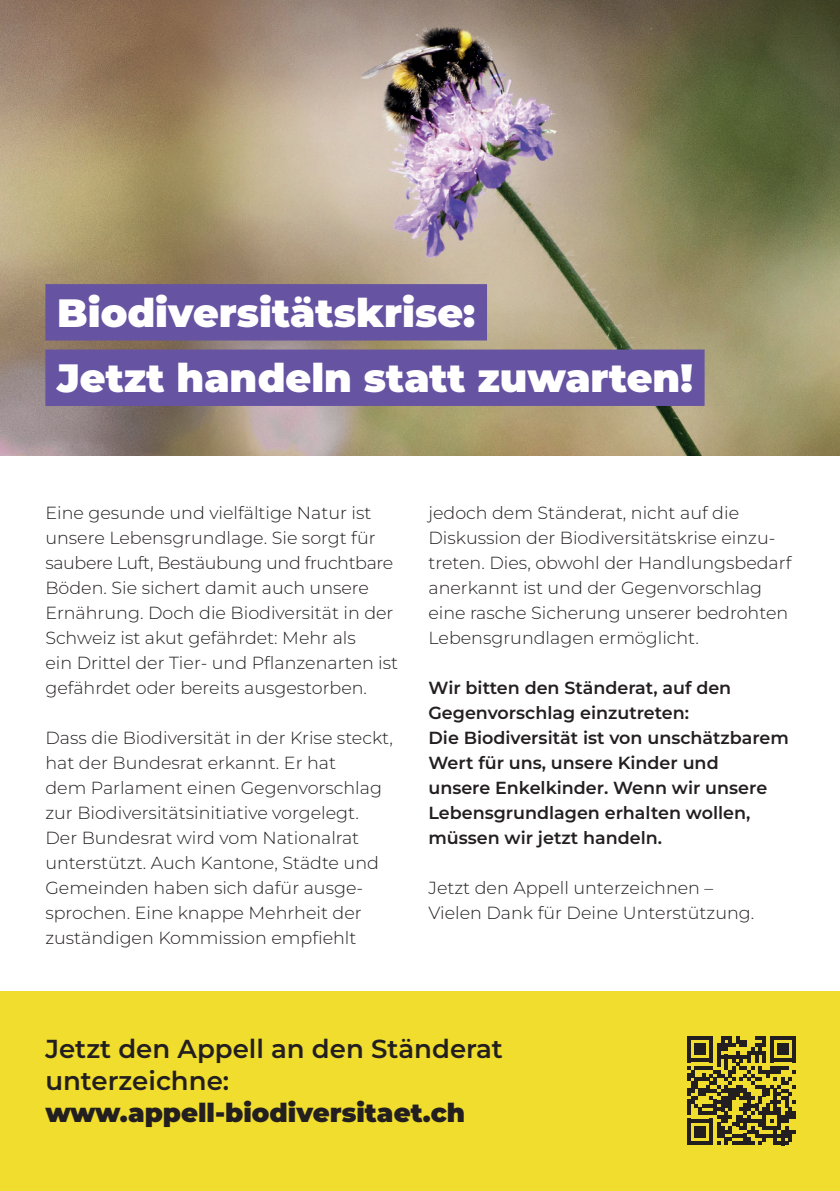
<style>
.page{position:relative;width:840px;height:1191px;background:#fff}
.page>*{position:absolute;margin:0;border:0;box-sizing:border-box;transform-origin:0 0}
.t1{font:900 39.4px/65.4px "Montserrat";color:#fff}
.t2{font:100 26px/32px "Montserrat";color:#231f20}
.t3{font:900 26px "Montserrat";color:#231f20}
.t4{font:300 17.6px/25px "Montserrat";color:#231f20}
.t5{font:100 17.6px/25px "Montserrat";color:#231f20}
</style>
<div class="page">
<img style="left:0;top:0;width:839px;height:456px">
<div style="left:45px;top:284px;width:442px;height:56px;background:#6653a2"></div>
<div style="left:45px;top:349px;width:659px;height:57px;background:#6653a2"></div>
<div style="left:0;top:991px;width:839px;height:200px;background:#f0dd2d"></div>
<svg style="left:687px;top:1036px;width:108px;height:109px"></svg>
<h1 class="t1" style="left:57px;top:279px;width:636px">Biodiversitätskrise:<br>Jetzt handeln statt zuwarten!</h1>
<p class="t4" style="left:45px;top:500px;width:354px">Eine gesunde und vielfältige Natur ist unsere Lebensgrundlage. Sie sorgt für saubere Luft, Bestäubung und fruchtbare Böden. Sie sichert damit auch unsere Ernährung. Doch die Biodiversität in der Schweiz ist akut gefährdet: Mehr als<br>ein Drittel der Tier- und Pflanzenarten ist gefährdet oder bereits ausgestorben.</p>
<p class="t4" style="left:45px;top:725px;width:349px">Dass die Biodiversität in der Krise steckt, hat der Bundesrat erkannt. Er hat<br>dem Parlament einen Gegenvorschlag zur Biodiversitätsinitiative vorgelegt.<br>Der Bundesrat wird vom Nationalrat unterstützt. Auch Kantone, Städte und Gemeinden haben sich dafür ausge&shy;sprochen. Eine knappe Mehrheit der zuständigen Kommission empfiehlt</p>
<p class="t4" style="left:428px;top:500px;width:364px">jedoch dem Ständerat, nicht auf die Diskussion der Biodiversitätskrise einzu&shy;treten. Dies, obwohl der Handlungsbedarf anerkannt ist und der Gegenvorschlag eine rasche Sicherung unserer bedrohten Lebensgrundlagen ermöglicht.</p>
<p class="t5" style="left:428px;top:675px;width:362px">Wir bitten den Ständerat, auf den Gegenvorschlag einzutreten:<br>Die Biodiversität ist von unschätzbarem Wert für uns, unsere Kinder und<br>unsere Enkelkinder. Wenn wir unsere Lebensgrundlagen erhalten wollen, müssen wir jetzt handeln.</p>
<p class="t4" style="left:428px;top:875px;width:327px">Jetzt den Appell unterzeichnen –<br>Vielen Dank für Deine Unterstützung.</p>
<h2 class="t2" style="left:45px;top:1032px;width:458px">Jetzt den Appell an den Ständerat unterzeichne:</h2>
<h2 class="t3" style="left:45px;top:1095px;width:421px">www.appell-biodiversitaet.ch</h2>
</div>
